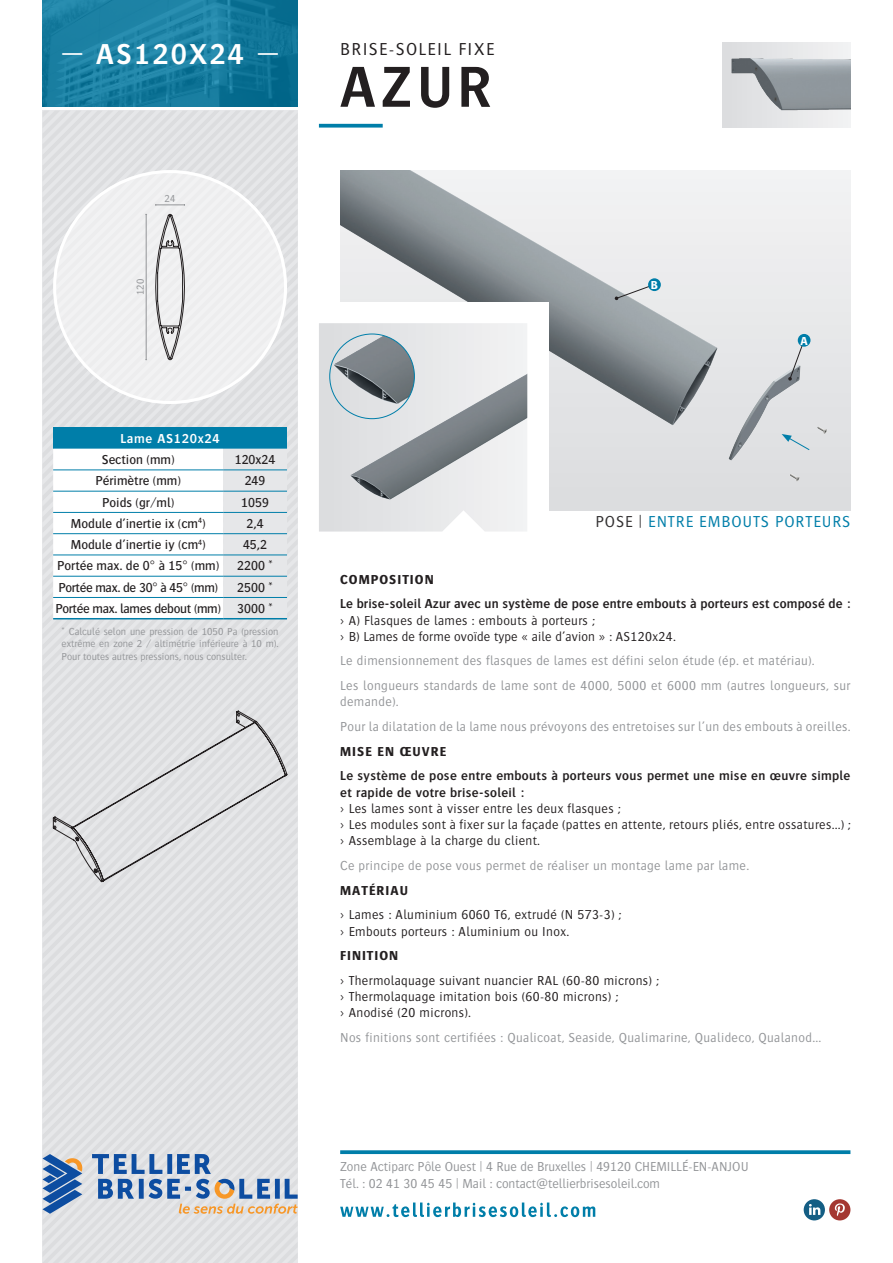
<style>
.page{position:relative;width:893px;height:1263px;background:#fff}
.page>*{position:absolute;margin:0;border:0;box-sizing:border-box;transform-origin:0 0}
.t1{font:600 60px "Bosis Std";color:#231f20}
.t2{font:600 30px "Bosis Std";letter-spacing:.075em;color:#fff}
.t3{font:300 18px "Bosis Std";letter-spacing:.075em;color:#231f20}
.t4{font:300 16.5px "Bosis Std";letter-spacing:.05em;color:#007ea9}
.t5{font:300 13.5px/16.2px "Bosis Std";letter-spacing:.025em;color:#231f20}
.t6{font:300 13.5px/24.8px "Bosis Std";letter-spacing:.025em;color:#939598}
.t7{font:600 13.5px/16.2px "Bosis Std";letter-spacing:.025em;color:#231f20}
.t8{font:500 13.5px "Bosis Std";color:#231f20}
.t9{font:300 13.5px/16.2px "Bosis Std";color:#939598}
.t10{font:500 13.5px/21px "Bosis Std";letter-spacing:-.025em;color:#231f20;text-align:right}
.t11{font:700 13.5px "Bosis Std";letter-spacing:.075em;color:#231f20}
.t12{font:600 13.5px "Bosis Std";letter-spacing:.05em;color:#fff}
.t13{font:700 12px "Bosis Std";color:#fff}
.t14{font:300 10.5px/12.6px "Bosis Std";color:#939598;text-align:justify}
.s1{color:#312f30}
</style>
<div class="page">
<div style="left:43px;top:111px;width:255px;height:1152px;background:#e0e1e3"></div>
<div style="left:53px;top:170px;width:234px;height:234px;background:#f0f0f1;border-radius:50%"></div>
<div style="left:804px;top:1199px;width:21px;height:21px;background:#145e84;border-radius:50%"></div>
<svg style="left:809px;top:1204px;width:11px;height:11px"></svg>
<div style="left:829px;top:1199px;width:21px;height:21px;background:#a43731;border-radius:50%"></div>
<svg style="left:835px;top:1203px;width:10px;height:13px"></svg>
<svg style="left:340px;top:1150px;width:510px;height:4px;fill:#007ea9"></svg>
<svg style="left:340px;top:1202px;width:255px;height:15px"></svg>
<svg style="left:43px;top:0;width:255px;height:106px;fill:#197ea1"></svg>
<svg style="left:319px;top:124px;width:64px;height:4px"></svg>
<svg style="left:43px;top:1141px;width:255px;height:84px"></svg>
<img style="left:340px;top:170px;width:510px;height:340px">
<div style="left:53px;top:427px;width:234px;height:22px;background:#007ea9"></div>
<svg style="left:53px;top:449px;width:234px;height:169px"></svg>
<hr style="left:53px;top:469px;width:170px;height:1px;background:#007ea9">
<hr style="left:53px;top:491px;width:170px;height:1px;background:#007ea9">
<hr style="left:53px;top:512px;width:170px;height:1px;background:#007ea9">
<hr style="left:53px;top:533px;width:170px;height:1px;background:#007ea9">
<hr style="left:53px;top:555px;width:170px;height:1px;background:#007ea9">
<hr style="left:223px;top:469px;width:64px;height:1px;background:#007ea9">
<hr style="left:223px;top:491px;width:64px;height:1px;background:#007ea9">
<hr style="left:223px;top:512px;width:64px;height:1px;background:#007ea9">
<hr style="left:223px;top:533px;width:64px;height:1px;background:#007ea9">
<hr style="left:223px;top:555px;width:64px;height:1px;background:#007ea9">
<hr style="left:53px;top:576px;width:170px;height:1px;background:#007ea9">
<hr style="left:53px;top:597px;width:170px;height:1px;background:#007ea9">
<hr style="left:223px;top:576px;width:64px;height:1px;background:#007ea9">
<hr style="left:223px;top:597px;width:64px;height:1px;background:#007ea9">
<hr style="left:53px;top:618px;width:170px;height:1px;background:#007ea9">
<hr style="left:223px;top:618px;width:64px;height:1px;background:#007ea9">
<img style="left:723px;top:43px;width:127px;height:85px">
<div style="left:319px;top:302px;width:230px;height:229px;background:#fff"></div>
<svg style="left:319px;top:323px;width:208px;height:208px"></svg>
<img style="left:349px;top:323px;width:178px;height:188px">
<img style="left:330px;top:334px;width:84px;height:85px">
<svg style="left:155px;top:214px;width:30px;height:146px"></svg>
<hr style="left:146px;top:214px;width:1px;height:146px;background:#939598">
<svg style="left:155px;top:204px;width:30px;height:2px"></svg>
<svg style="left:788px;top:339px;width:17px;height:42px"></svg>
<div style="left:798px;top:334px;width:12px;height:13px;background:#007ea9;border-radius:50%"></div>
<svg style="left:614px;top:283px;width:42px;height:17px"></svg>
<div style="left:648px;top:278px;width:13px;height:13px;background:#007ea9;border-radius:50%"></div>
<svg style="left:782px;top:434px;width:28px;height:17px"></svg>
<div style="left:53px;top:710px;width:234px;height:172px;background:#dfe0e2"></div>
<h2 class="t2" style="left:61px;top:38px;width:220px">— AS120X24 —</h2>
<p class="t14" style="left:165px;top:193px;width:13px">24</p>
<p class="t14" style="left:134px;top:295px;width:18px;rotate:-90deg">120</p>
<p class="t12" style="left:120px;top:431px;width:101px">Lame AS120x24</p>
<p class="t8" style="left:102px;top:452px;width:74px">Section (mm)</p>
<p class="t8" style="left:235px;top:452px;width:42px">120x24</p>
<p class="t8" style="left:96px;top:473px;width:87px">Périmètre (mm)</p>
<p class="t8" style="left:245px;top:473px;width:22px">249</p>
<p class="t8" style="left:102px;top:495px;width:74px">Poids (gr/ml)</p>
<p class="t8" style="left:241px;top:495px;width:29px">1059</p>
<p class="t8" style="left:71px;top:516px;width:136px">Module d’inertie ix (cm<sup>4</sup>)</p>
<p class="t8" style="left:246px;top:516px;width:19px">2,4</p>
<p class="t8" style="left:71px;top:537px;width:137px">Module d’inertie iy (cm<sup>4</sup>)</p>
<p class="t8" style="left:243px;top:537px;width:26px">45,2</p>
<p class="t8" style="left:57px;top:559px;width:164px">Portée max. de 0° à 15° (mm)</p>
<p class="t8" style="left:237px;top:559px;width:37px">2200 *</p>
<p class="t10" style="left:58px;top:576px;width:161px">Portée max. de 30° à 45° (mm)</p>
<p class="t10" style="left:55px;top:576px;width:219px">2500 *<br>Portée max. lames debout (mm) 3000 *</p>
<p class="t14" style="left:62px;top:625px;width:218px">* Calculé selon une pression de 1050 Pa (pression extrême en zone 2 / altimétrie inférieure à 10 m).<br>Pour toutes autres pressions, nous consulter.</p>
<h3 class="t3" style="left:340px;top:40px;width:156px">BRISE-SOLEIL FIXE</h3>
<h1 class="t1" style="left:340px;top:55px;width:152px">AZUR</h1>
<p class="t13" style="left:651px;top:278px;width:9px">B</p>
<p class="t13" style="left:800px;top:334px;width:9px">A</p>
<p class="t4" style="left:595px;top:512px;width:256px"><span class="s1">POSE |</span> ENTRE EMBOUTS PORTEURS</p>
<p class="t11" style="left:340px;top:572px;width:95px">COMPOSITION</p>
<p class="t7" style="left:340px;top:596px;width:512px">Le brise-soleil Azur avec un système de pose entre embouts à porteurs est composé de :</p>
<p class="t5" style="left:340px;top:612px;width:337px">› A) Flasques de lames : embouts à porteurs ;<br>› B) Lames de forme ovoïde type « aile d’avion » : AS120x24.</p>
<p class="t6" style="left:340px;top:648px;width:512px">Le dimensionnement des flasques de lames est défini selon étude (ép. et matériau).<br>Les longueurs standards de lame sont de 4000, 5000 et 6000 mm (autres longueurs, sur</p>
<p class="t6" style="left:340px;top:689px;width:512px">demande).<br>Pour la dilatation de la lame nous prévoyons des entretoises sur l’un des embouts à oreilles.</p>
<p class="t11" style="left:340px;top:744px;width:107px">MISE EN ŒUVRE</p>
<p class="t7" style="left:340px;top:768px;width:512px">Le système de pose entre embouts à porteurs vous permet une mise en œuvre simple et rapide de votre brise-soleil :</p>
<p class="t5" style="left:340px;top:800px;width:512px">› Les lames sont à visser entre les deux flasques ;<br>› Les modules sont à fixer sur la façade (pattes en attente, retours pliés, entre ossatures...) ; › Assemblage à la charge du client.</p>
<p class="t6" style="left:340px;top:853px;width:410px">Ce principe de pose vous permet de réaliser un montage lame par lame.</p>
<p class="t11" style="left:340px;top:883px;width:69px">MATÉRIAU</p>
<p class="t5" style="left:340px;top:906px;width:283px">› Lames : Aluminium 6060 T6, extrudé (N 573-3) ; › Embouts porteurs : Aluminium ou Inox.</p>
<p class="t11" style="left:340px;top:948px;width:60px">FINITION</p>
<p class="t5" style="left:340px;top:972px;width:320px">› Thermolaquage suivant nuancier RAL (60-80 microns) ; › Thermolaquage imitation bois (60-80 microns) ;<br>› Anodisé (20 microns).</p>
<p class="t6" style="left:340px;top:1025px;width:482px">Nos finitions sont certifiées : Qualicoat, Seaside, Qualimarine, Qualideco, Qualanod...</p>
<p class="t9" style="left:340px;top:1158px;width:410px">Zone Actiparc Pôle Ouest | 4 Rue de Bruxelles | 49120 CHEMILLÉ-EN-ANJOU<br>Tél. : 02 41 30 45 45 | Mail : contact@tellierbrisesoleil.com</p>
</div>
